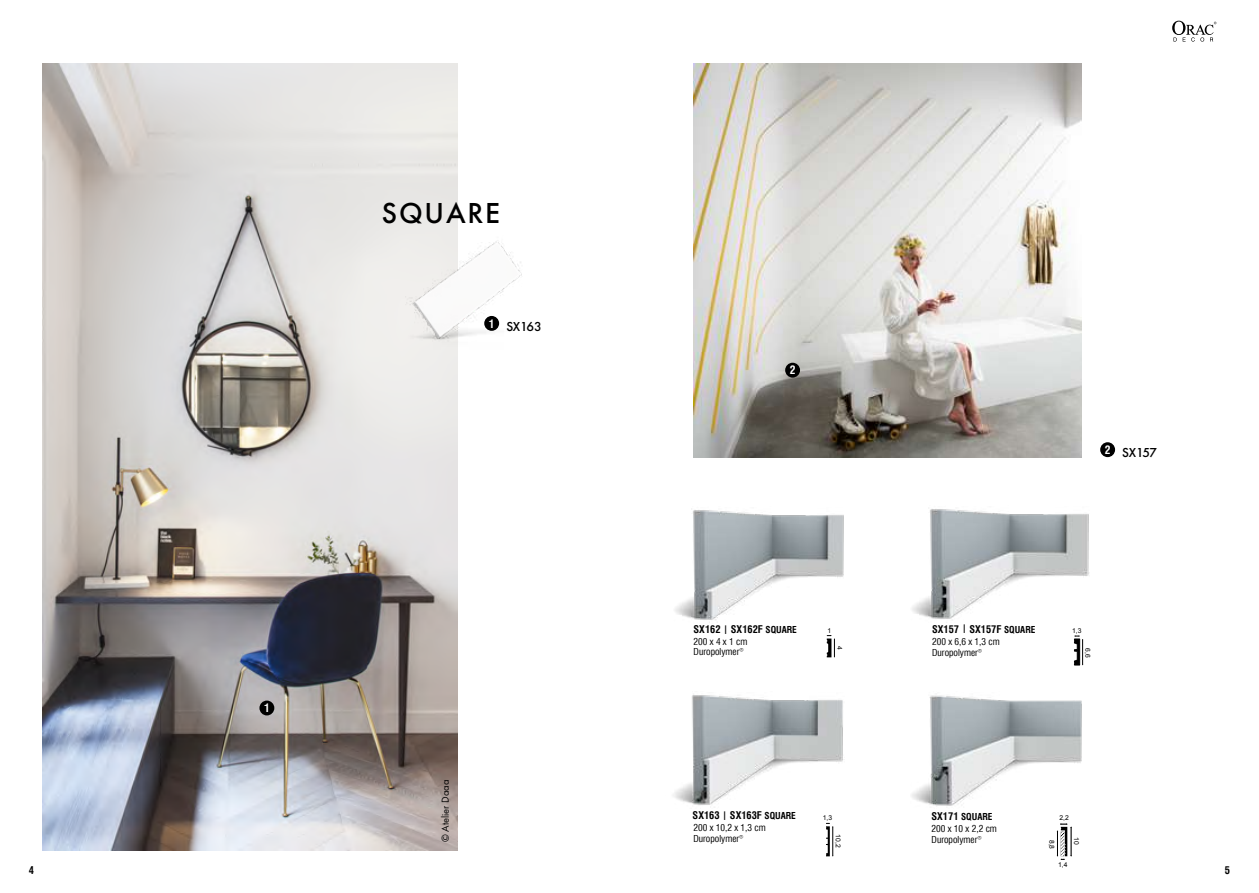
<style>
.page{position:relative;width:1259px;height:893px;background:#fff}
.page>*{position:absolute;margin:0;border:0;box-sizing:border-box;transform-origin:0 0}
.t1{font:500 30px "Futura PT";letter-spacing:.06em;color:#000}
.t2{font:500 13.5px "Futura PT";letter-spacing:-.03em;color:#000}
.t3{font:700 condensed 11.55px "Swiss 721 TL";color:#fff}
.t4{font:10.5px "Futura PT";color:#000}
.t5{font:700 condensed 10.5px "Swiss 721 TL";color:#000}
.t6{font:700 condensed 10.35px "Swiss 721 TL";color:#000}
.t7{font:condensed 9.3px/10.5px "Swiss 721 TL";color:#000}
.t8{font:6.75px "Arial";color:#000}
.s1{font-size:9.3px}
.s2{font-weight:700;font-size:10.35px}
.s3{font-weight:700}
</style>
<div class="page">
<svg style="left:1172px;top:21px;width:44px;height:21px"></svg>
<img style="left:43px;top:64px;width:414px;height:786px">
<div style="left:259px;top:701px;width:15px;height:14px;background:#000;border-radius:50%"></div>
<img style="left:398px;top:235px;width:124px;height:118px">
<img style="left:693px;top:64px;width:388px;height:393px">
<div style="left:484px;top:316px;width:15px;height:15px;background:#000;border-radius:50%"></div>
<div style="left:785px;top:363px;width:15px;height:15px;background:#000;border-radius:50%"></div>
<img style="left:675px;top:508px;width:169px;height:115px">
<svg style="left:827px;top:635px;width:8px;height:22px"></svg>
<img style="left:912px;top:509px;width:177px;height:110px">
<svg style="left:1074px;top:635px;width:9px;height:30px"></svg>
<img style="left:673px;top:694px;width:170px;height:114px">
<svg style="left:826px;top:823px;width:7px;height:33px"></svg>
<div style="left:1100px;top:442px;width:15px;height:15px;background:#000;border-radius:50%"></div>
<img style="left:911px;top:695px;width:171px;height:111px">
<svg style="left:1057px;top:823px;width:14px;height:37px"></svg>
<h1 class="t1" style="left:382px;top:195px;width:120px">SQUARE</h1>
<p class="t3" style="left:264px;top:701px;width:7px">1</p>
<h2 class="t2" style="left:489px;top:318px;width:54px"><sup>1</sup> SX163</h2>
<p class="t4" style="left:439px;top:842px;width:64px;rotate:-90deg">© Atelier Daaa</p>
<p class="t3" style="left:789px;top:363px;width:7px">2</p>
<p class="t6" style="left:693px;top:622px;width:105px">SX162 | SX162F <span class="s1">SQUARE</span></p>
<p class="t7" style="left:693px;top:636px;width:55px">200 x 4 x 1 cm<br>Duropolymer®</p>
<p class="t8" style="left:827px;top:626px;width:5px">1</p>
<p class="t8" style="left:844px;top:646px;width:5px;rotate:90deg">4</p>
<p class="t6" style="left:692px;top:808px;width:105px">SX163 | SX163F <span class="s1">SQUARE</span></p>
<p class="t7" style="left:693px;top:822px;width:74px">200 x 10,2 x 1,3 cm<br>Duropolymer®</p>
<p class="t8" style="left:822px;top:814px;width:11px">1,3</p>
<p class="t8" style="left:842px;top:834px;width:15px;rotate:90deg">10,2</p>
<h2 class="t2" style="left:1104px;top:444px;width:54px"><sup>2</sup> SX157</h2>
<p class="t6" style="left:932px;top:623px;width:105px">SX157 | SX157F <span class="s1">SQUARE</span></p>
<p class="t7" style="left:932px;top:636px;width:69px">200 x 6,6 x 1,3 cm<br>Duropolymer®</p>
<p class="t8" style="left:1072px;top:626px;width:11px">1,3</p>
<p class="t8" style="left:1092px;top:648px;width:11px;rotate:90deg">6,6</p>
<p class="t7" style="left:931px;top:810px;width:67px;line-height:12.3px"><span class="s2">SX171</span> <span class="s3">SQUARE<br></span>200 x 10 x 2,2 cm</p>
<p class="t7" style="left:931px;top:834px;width:52px">Duropolymer®</p>
<p class="t8" style="left:1059px;top:813px;width:11px">2,2</p>
<p class="t8" style="left:1056px;top:840px;width:11px;rotate:90deg">8,8</p>
<p class="t8" style="left:1080px;top:837px;width:9px;rotate:90deg">10</p>
<p class="t8" style="left:1058px;top:860px;width:11px">1,4</p>
<p class="t5" style="left:29px;top:864px;width:7px">4</p>
<p class="t5" style="left:1225px;top:864px;width:7px">5</p>
</div>
